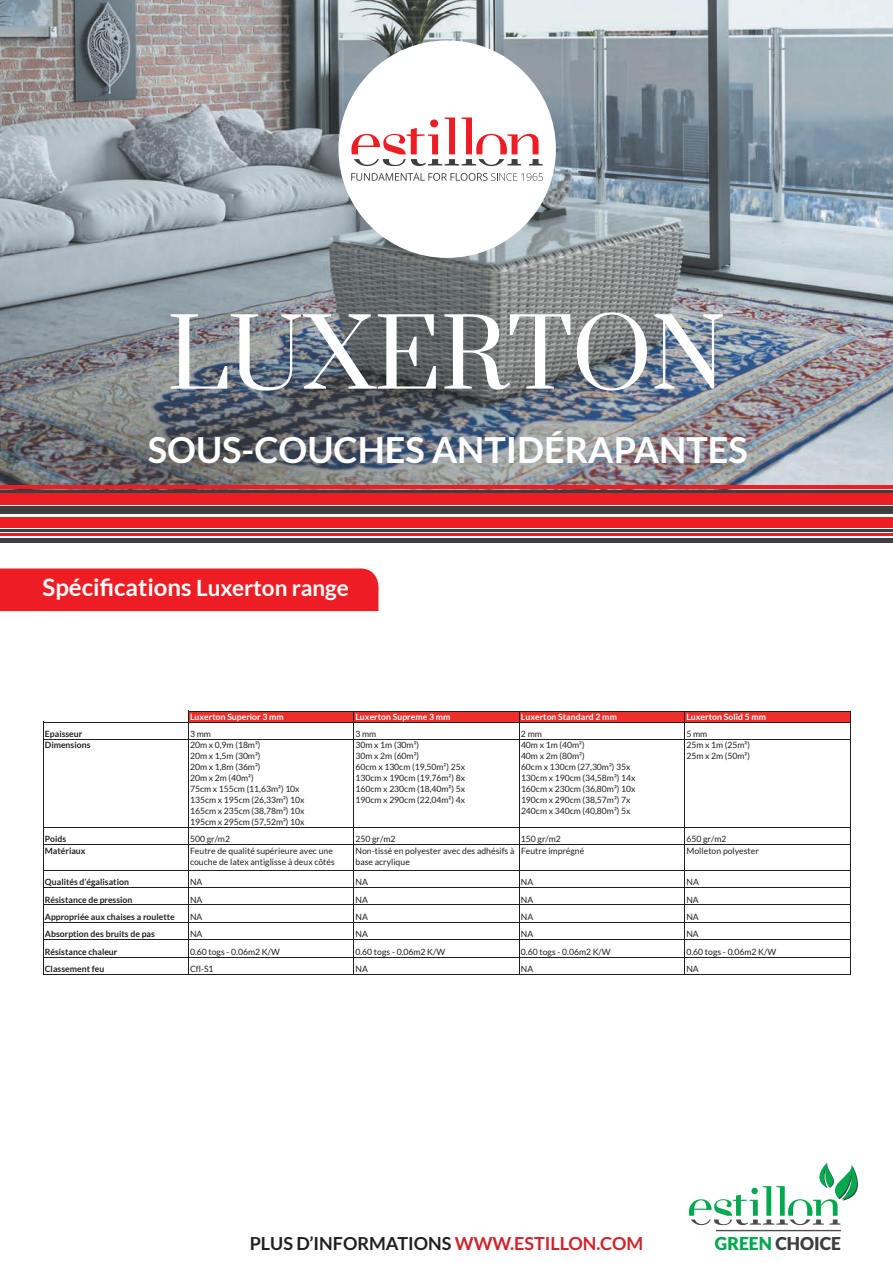
<style>
.page{position:relative;width:893px;height:1263px;background:#fff}
.page>*{position:absolute;margin:0;border:0;box-sizing:border-box;transform-origin:0 0}
.t1{font:93px "Prata";letter-spacing:-.005em;color:#fff}
.t2{font:700 36px "Lato";color:#fff}
.t3{font:700 24px "Lato";color:#fff}
.t4{font:700 18px "Lato";color:#231f20}
.t5{font:900 17.7px "Lato";color:#3e3e3f}
.t6{font:8.7px/10.9px "Lato";letter-spacing:-.005em;color:#231f20}
.t7{font:700 8.7px "Lato";color:#231f20}
.t8{font:700 8.7px "Lato";letter-spacing:.005em;color:#fff}
.s1{font-size:22.5px}
.s2{color:#d1232a}
.s3{color:#00a84e}
</style>
<div class="page">
<img style="left:0;top:0;width:893px;height:491px">
<div style="left:0;top:568px;width:378px;height:43px;background:#ee1d23"></div>
<div style="left:0;top:538px;width:893px;height:5px;background:#3e3e3f"></div>
<hr style="left:0;top:529px;width:893px;height:3px;background:#3e3e3f">
<hr style="left:0;top:533px;width:893px;height:3px;background:#ee1d23">
<div style="left:0;top:517px;width:893px;height:10px;background:#ee1d23"></div>
<div style="left:0;top:506px;width:893px;height:8px;background:#3e3e3f"></div>
<div style="left:0;top:493px;width:893px;height:12px;background:#ee1d23"></div>
<hr style="left:0;top:491px;width:893px;height:2px;background:#3e3e3f">
<hr style="left:0;top:486px;width:893px;height:3px;background:#ee1d23">
<div style="left:338px;top:40px;width:218px;height:218px;background:#fff;border-radius:50%"></div>
<svg style="left:351px;top:173px;width:192px;height:8px"></svg>
<svg style="left:351px;top:117px;width:192px;height:49px"></svg>
<div style="left:188px;top:711px;width:662px;height:11px;background:#ee2e29"></div>
<hr style="left:188px;top:711px;width:1px;height:264px;background:#231f20">
<hr style="left:353px;top:711px;width:1px;height:264px;background:#231f20">
<hr style="left:519px;top:711px;width:1px;height:264px;background:#231f20">
<hr style="left:684px;top:711px;width:1px;height:264px;background:#231f20">
<hr style="left:850px;top:711px;width:1px;height:264px;background:#231f20">
<hr style="left:43px;top:722px;width:1px;height:253px;background:#231f20">
<hr style="left:189px;top:711px;width:661px;height:1px;background:#231f20">
<hr style="left:43px;top:722px;width:807px;height:1px;background:#231f20">
<hr style="left:43px;top:739px;width:807px;height:1px;background:#231f20">
<hr style="left:43px;top:827px;width:807px;height:1px;background:#231f20">
<hr style="left:43px;top:844px;width:807px;height:1px;background:#231f20">
<hr style="left:43px;top:870px;width:807px;height:1px;background:#231f20">
<hr style="left:43px;top:887px;width:807px;height:1px;background:#231f20">
<hr style="left:43px;top:904px;width:807px;height:1px;background:#231f20">
<hr style="left:43px;top:922px;width:807px;height:1px;background:#231f20">
<hr style="left:43px;top:939px;width:807px;height:1px;background:#231f20">
<hr style="left:43px;top:957px;width:807px;height:1px;background:#231f20">
<hr style="left:43px;top:974px;width:807px;height:1px;background:#231f20">
<hr style="left:716px;top:1230px;width:125px;height:1px;background:#4b4c4d">
<svg style="left:689px;top:1162px;width:169px;height:63px"></svg>
<h1 class="t1" style="left:167px;top:302px;width:560px">LUXERTON</h1>
<h2 class="t2" style="left:148px;top:431px;width:601px">SOUS-COUCHES ANTIDÉRAPANTES</h2>
<h3 class="t3" style="left:43px;top:574px;width:308px">Spécifications <span class="s1">Luxerton range</span></h3>
<p class="t8" style="left:190px;top:713px;width:95px">Luxerton Superior 3 mm</p>
<p class="t8" style="left:356px;top:713px;width:96px">Luxerton Supreme 3 mm</p>
<p class="t8" style="left:521px;top:713px;width:97px">Luxerton Standard 2 mm</p>
<p class="t8" style="left:686px;top:713px;width:81px">Luxerton Solid 5 mm</p>
<p class="t7" style="left:45px;top:730px;width:39px">Epaisseur</p>
<p class="t6" style="left:190px;top:729px;width:22px">3 mm</p>
<p class="t6" style="left:356px;top:729px;width:22px">3 mm</p>
<p class="t6" style="left:521px;top:729px;width:22px">2 mm</p>
<p class="t6" style="left:686px;top:729px;width:22px">5 mm</p>
<p class="t7" style="left:45px;top:742px;width:47px">Dimensions</p>
<p class="t6" style="left:190px;top:740px;width:116px">20m x 0,9m (18m²)<br>20m x 1,5m (30m²)<br>20m x 1,8m (36m²)<br>20m x 2m (40m²)<br>75cm x 155cm (11,63m²) 10x<br>135cm x 195cm (26,33m²) 10x<br>165cm x 235cm (38,78m²) 10x<br>195cm x 295cm (57,52m²) 10x</p>
<p class="t6" style="left:356px;top:740px;width:111px">30m x 1m (30m²)<br>30m x 2m (60m²)<br>60cm x 130cm (19,50m²) 25x<br>130cm x 190cm (19,76m²) 8x<br>160cm x 230cm (18,40m²) 5x<br>190cm x 290cm (22,04m²) 4x</p>
<p class="t6" style="left:521px;top:740px;width:116px">40m x 1m (40m²)<br>40m x 2m (80m²)<br>60cm x 130cm (27,30m²) 35x<br>130cm x 190cm (34,58m²) 14x<br>160cm x 230cm (36,80m²) 10x<br>190cm x 290cm (38,57m²) 7x<br>240cm x 340cm (40,80m²) 5x</p>
<p class="t6" style="left:686px;top:740px;width:65px">25m x 1m (25m²)<br>25m x 2m (50m²)</p>
<p class="t7" style="left:45px;top:836px;width:23px">Poids</p>
<p class="t6" style="left:190px;top:834px;width:41px">500 gr/m2</p>
<p class="t6" style="left:356px;top:834px;width:41px">250 gr/m2</p>
<p class="t6" style="left:521px;top:834px;width:41px">150 gr/m2</p>
<p class="t6" style="left:686px;top:834px;width:41px">650 gr/m2</p>
<p class="t7" style="left:45px;top:847px;width:42px">Matériaux</p>
<p class="t6" style="left:190px;top:845px;width:146px">Feutre de qualité supérieure avec une couche de latex antiglisse à deux côtés</p>
<p class="t6" style="left:356px;top:845px;width:160px">Non-tissé en polyester avec des adhésifs à base acrylique</p>
<p class="t6" style="left:521px;top:845px;width:65px">Feutre imprégné</p>
<p class="t6" style="left:686px;top:845px;width:74px">Molleton polyester</p>
<p class="t7" style="left:45px;top:878px;width:86px">Qualités d’égalisation</p>
<p class="t6" style="left:190px;top:877px;width:14px">NA</p>
<p class="t6" style="left:356px;top:877px;width:14px">NA</p>
<p class="t6" style="left:521px;top:877px;width:14px">NA</p>
<p class="t6" style="left:686px;top:877px;width:14px">NA</p>
<p class="t7" style="left:45px;top:896px;width:89px">Résistance de pression</p>
<p class="t6" style="left:190px;top:894px;width:14px">NA</p>
<p class="t6" style="left:355px;top:894px;width:14px">NA</p>
<p class="t6" style="left:521px;top:894px;width:14px">NA</p>
<p class="t6" style="left:686px;top:894px;width:14px">NA</p>
<p class="t7" style="left:45px;top:913px;width:131px">Appropriée aux chaises a roulette</p>
<p class="t6" style="left:190px;top:912px;width:14px">NA</p>
<p class="t6" style="left:355px;top:912px;width:14px">NA</p>
<p class="t6" style="left:521px;top:912px;width:14px">NA</p>
<p class="t6" style="left:686px;top:912px;width:14px">NA</p>
<p class="t7" style="left:45px;top:931px;width:112px">Absorption des bruits de pas</p>
<p class="t6" style="left:190px;top:929px;width:14px">NA</p>
<p class="t6" style="left:355px;top:929px;width:14px">NA</p>
<p class="t6" style="left:521px;top:929px;width:14px">NA</p>
<p class="t6" style="left:686px;top:929px;width:14px">NA</p>
<p class="t7" style="left:45px;top:948px;width:74px">Résistance chaleur</p>
<p class="t6" style="left:190px;top:946px;width:91px">0.60 togs - 0.06m2 K/W</p>
<p class="t6" style="left:355px;top:946px;width:91px">0.60 togs - 0.06m2 K/W</p>
<p class="t6" style="left:521px;top:946px;width:91px">0.60 togs - 0.06m2 K/W</p>
<p class="t6" style="left:686px;top:946px;width:91px">0.60 togs - 0.06m2 K/W</p>
<p class="t7" style="left:45px;top:965px;width:61px">Classement feu</p>
<p class="t6" style="left:190px;top:964px;width:25px">Cfl-S1</p>
<p class="t6" style="left:355px;top:964px;width:14px">NA</p>
<p class="t6" style="left:521px;top:964px;width:14px">NA</p>
<p class="t6" style="left:686px;top:964px;width:14px">NA</p>
<h3 class="t4" style="left:250px;top:1234px;width:395px">PLUS D’INFORMATIONS <span class="s2">WWW.ESTILLON.COM</span></h3>
<h3 class="t5" style="left:715px;top:1233px;width:128px"><span class="s3">GREEN</span> CHOICE</h3>
</div>
